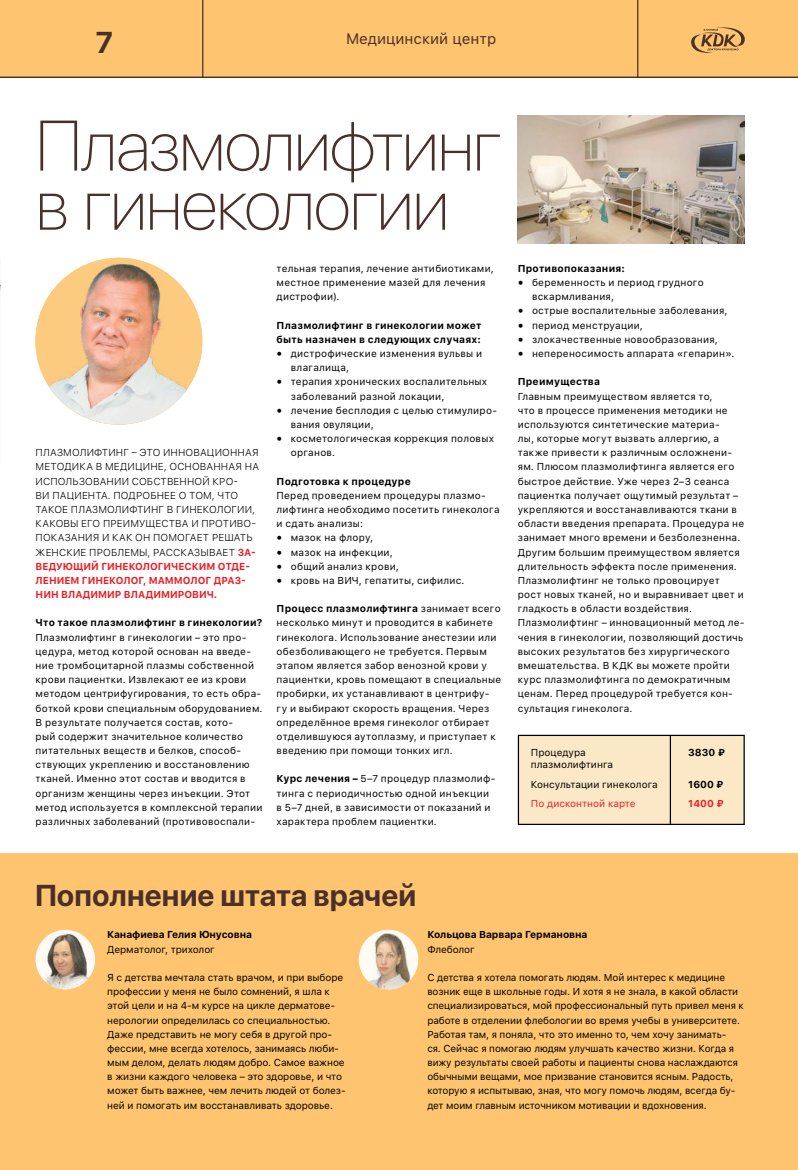
<style>
.page{position:relative;width:798px;height:1170px;background:#fff}
.page>*{position:absolute;margin:0;border:0;box-sizing:border-box;transform-origin:0 0}
.t1{font:100 70.88px/59.1px "SF Pro Display";letter-spacing:-.02em;color:#493028}
.t2{font:700 30px "SF Pro Display";color:#493028}
.t3{font:15px "SF Pro Text";color:#493028}
.t4{font:10px/14.1px "SF Pro Text";letter-spacing:.02em;color:#000}
.t5{font:10px/14.1px "SF Pro Text";letter-spacing:-.01em;color:#000}
.t6{font:300 10px/14.1px "SF Pro Text";letter-spacing:.01em;color:#000}
.t7{font:700 10px/14.1px "SF Pro Text";letter-spacing:.02em;color:#000}
.t8{font:700 10px "SF Pro Text";letter-spacing:-.01em;color:#000}
.t9{font:10px/12px "SF Pro Text";color:#000}
.t10{font:10px "SF Pro Text";color:#ed1d24}
.t11{font:700 10px "SF Pro Text";color:#ed1d24}
.s1{font-weight:700;color:#ed1d24}
.s2{font-family:"Minion Pro";font-size:15px}
.s3{font-weight:700}
</style>
<div class="page">
<div style="left:0;top:0;width:797px;height:78px;background:#fec46f"></div>
<hr style="left:637px;top:0;width:1px;height:77px;background:#493028">
<hr style="left:202px;top:0;width:1px;height:77px;background:#493028">
<hr style="left:0;top:77px;width:797px;height:1px;background:#493028">
<img style="left:35px;top:258px;width:167px;height:166px;border-radius:50%">
<div style="left:517px;top:734px;width:227px;height:91px;background:#fbe8c7;border:1px solid #000"></div>
<hr style="left:669px;top:735px;width:1px;height:89px;background:#000">
<div style="left:0;top:853px;width:797px;height:316px;background:#fec46f"></div>
<img style="left:40px;top:941px;width:55px;height:48px">
<svg style="left:36px;top:929px;width:59px;height:60px;background:#c2b4a6"></svg>
<svg style="left:358px;top:929px;width:60px;height:60px;background:#d6c6b5"></svg>
<svg style="left:517px;top:116px;width:227px;height:127px;background:#bcad9d"></svg>
<svg style="left:691px;top:27px;width:53px;height:26px"></svg>
<h2 class="t2" style="left:96px;top:25px;width:19px">7</h2>
<h3 class="t3" style="left:346px;top:28px;width:152px">Медицинский центр</h3>
<h1 class="t1" style="left:36px;top:118px;width:467px">Плазмолифтинг в гинекологии</h1>
<p class="t6" style="left:36px;top:446px;width:225px">ПЛАЗМОЛИФТИНГ – ЭТО ИННОВАЦИОННАЯ МЕТОДИКА В МЕДИЦИНЕ, ОСНОВАННАЯ НА ИСПОЛЬЗОВАНИИ СОБСТВЕННОЙ КРО-<br>ВИ ПАЦИЕНТА. ПОДРОБНЕЕ О ТОМ, ЧТО ТАКОЕ ПЛАЗМОЛИФТИНГ В ГИНЕКОЛОГИИ, КАКОВЫ ЕГО ПРЕИМУЩЕСТВА И ПРОТИВО-ПОКАЗАНИЯ И КАК ОН ПОМОГАЕТ РЕШАТЬ ЖЕНСКИЕ ПРОБЛЕМЫ, РАССКАЗЫВАЕТ <span class="s1">ЗА-ВЕДУЮЩИЙ ГИНЕКОЛОГИЧЕСКИМ ОТДЕ-ЛЕНИЕМ ГИНЕКОЛОГ, МАММОЛОГ ДРАЗ-НИН ВЛАДИМИР ВЛАДИМИРОВИЧ.</span></p>
<p class="t7" style="left:36px;top:616px;width:228px">Что такое плазмолифтинг в гинекологии?</p>
<p class="t4" style="left:36px;top:630px;width:228px">Плазмолифтинг в гинекологии – это про&shy;цедура, метод которой основан на введе&shy;ние тромбоцитарной плазмы собственной крови пациентки. Извлекают ее из крови методом центрифугирования, то есть обра&shy;боткой крови специальным оборудованием.<br>В результате получается состав, кото-<br>рый содержит значительное количество питательных веществ и белков, способ&shy;ствующих укреплению и восстановлению тканей. Именно этот состав и вводится в организм женщины через инъекции. Этот метод используется в комплексной терапии различных заболеваний (противовоспали-</p>
<p class="t4" style="left:276px;top:262px;width:219px">тельная терапия, лечение антибиотиками, местное применение мазей для лечения дистрофии).</p>
<p class="t7" style="left:276px;top:318px;width:206px">Плазмолифтинг в гинекологии может быть назначен в следующих случаях:</p>
<p class="t4" style="left:291px;top:347px;width:193px;text-indent:-14px"><span class="s2">•</span> дистрофические изменения вульвы и влагалища,</p>
<p class="t4" style="left:291px;top:375px;width:198px;text-indent:-14px"><span class="s2">•</span> терапия хронических воспалительных заболеваний разной локации,</p>
<p class="t4" style="left:291px;top:403px;width:208px;text-indent:-14px"><span class="s2">•</span> лечение бесплодия с целью стимулиро&shy;вания овуляции,</p>
<p class="t4" style="left:291px;top:432px;width:205px;text-indent:-14px"><span class="s2">•</span> косметологическая коррекция половых органов.</p>
<p class="t7" style="left:276px;top:474px;width:136px">Подготовка к процедуре</p>
<p class="t4" style="left:276px;top:488px;width:224px">Перед проведением процедуры плазмо&shy;лифтинга необходимо посетить гинеколога и сдать анализы:</p>
<p class="t4" style="left:276px;top:531px;width:98px"><span class="s2">•</span> мазок на флору,</p>
<p class="t4" style="left:276px;top:545px;width:118px"><span class="s2">•</span> мазок на инфекции,</p>
<p class="t4" style="left:276px;top:559px;width:124px"><span class="s2">•</span> общий анализ крови,</p>
<p class="t4" style="left:276px;top:573px;width:189px"><span class="s2">•</span> кровь на ВИЧ, гепатиты, сифилис.</p>
<p class="t4" style="left:276px;top:602px;width:226px"><span class="s3">Процесс плазмолифтинга</span> занимает всего несколько минут и проводится в кабинете гинеколога. Использование анестезии или обезболивающего не требуется. Первым этапом является забор венозной крови у пациентки, кровь помещают в специальные пробирки, их устанавливают в центрифу&shy;гу и выбирают скорость вращения. Через определённое время гинеколог отбирает отделившуюся аутоплазму, и приступает к введению при помощи тонких игл.</p>
<p class="t4" style="left:276px;top:772px;width:220px"><span class="s3">Курс лечения –</span> 5–7 процедур плазмолиф&shy;тинга с периодичностью одной инъекции в 5–7 дней, в зависимости от показаний и характера проблем пациентки.</p>
<p class="t7" style="left:517px;top:261px;width:109px">Противопоказания:</p>
<p class="t4" style="left:531px;top:276px;width:173px;text-indent:-14px"><span class="s2">•</span> беременность и период грудного вскармливания,</p>
<p class="t4" style="left:517px;top:304px;width:211px"><span class="s2">•</span> острые воспалительные заболевания,</p>
<p class="t4" style="left:517px;top:318px;width:126px"><span class="s2">•</span> период менструации,</p>
<p class="t4" style="left:517px;top:332px;width:201px"><span class="s2">•</span> злокачественные новообразования,</p>
<p class="t4" style="left:517px;top:347px;width:218px"><span class="s2">•</span> непереносимость аппарата «гепарин».</p>
<p class="t7" style="left:517px;top:375px;width:84px">Преимущества</p>
<p class="t4" style="left:517px;top:389px;width:228px">Главным преимуществом является то,<br>что в процессе применения методики не используются синтетические материа-<br>лы, которые могут вызвать аллергию, а также привести к различным осложнени&shy;ям. Плюсом плазмолифтинга является его быстрое действие. Уже через 2–3 сеанса пациентка получает ощутимый результат – укрепляются и восстанавливаются ткани в области введения препарата. Процедура не занимает много времени и безболезненна.<br>Другим большим преимуществом является длительность эффекта после применения.<br>Плазмолифтинг не только провоцирует рост новых тканей, но и выравнивает цвет и гладкость в области воздействия.<br>Плазмолифтинг – инновационный метод ле&shy;чения в гинекологии, позволяющий достичь высоких результатов без хирургического вмешательства. В КДК вы можете пройти курс плазмолифтинга по демократичным ценам. Перед процедурой требуется кон&shy;сультация гинеколога.</p>
<p class="t9" style="left:530px;top:747px;width:84px">Процедура плазмолифтинга</p>
<p class="t9" style="left:530px;top:778px;width:128px">Консультации гинеколога</p>
<p class="t10" style="left:530px;top:795px;width:106px">По дисконтной карте</p>
<p class="t7" style="left:688px;top:746px;width:38px">3830 ₽</p>
<p class="t7" style="left:688px;top:777px;width:37px">1600 ₽</p>
<p class="t11" style="left:688px;top:797px;width:37px">1400 ₽</p>
<h2 class="t2" style="left:35px;top:877px;width:382px">Пополнение штата врачей</h2>
<p class="t8" style="left:107px;top:929px;width:146px">Канафиева Гелия Юнусовна</p>
<p class="t5" style="left:107px;top:942px;width:109px">Дерматолог, трихолог</p>
<p class="t5" style="left:107px;top:970px;width:240px">Я с детства мечтала стать врачом, и при выборе профессии у меня не было сомнений, я шла к этой цели и на 4-м курсе на цикле дерматове&shy;нерологии определилась со специальностью.<br>Даже представить не могу себя в другой про&shy;фессии, мне всегда хотелось, занимаясь люби&shy;мым делом, делать людям добро. Самое важное в жизни каждого человека – это здоровье, и что может быть важнее, чем лечить людей от болез&shy;ней и помогать им восстанавливать здоровье.</p>
<p class="t8" style="left:427px;top:929px;width:162px">Кольцова Варвара Германовна</p>
<p class="t5" style="left:427px;top:942px;width:49px">Флеболог</p>
<p class="t5" style="left:427px;top:970px;width:318px">С детства я хотела помогать людям. Мой интерес к медицине возник еще в школьные годы. И хотя я не знала, в какой области специализироваться, мой профессиональный путь привел меня к работе в отделении флебологии во время учебы в университете.<br>Работая там, я поняла, что это именно то, чем хочу занимать-<br>ся. Сейчас я помогаю людям улучшать качество жизни. Когда я вижу результаты своей работы и пациенты снова наслаждаются обычными вещами, мое призвание становится ясным. Радость, которую я испытываю, зная, что могу помочь людям, всегда бу&shy;дет моим главным источником мотивации и вдохновения.</p>
</div>
